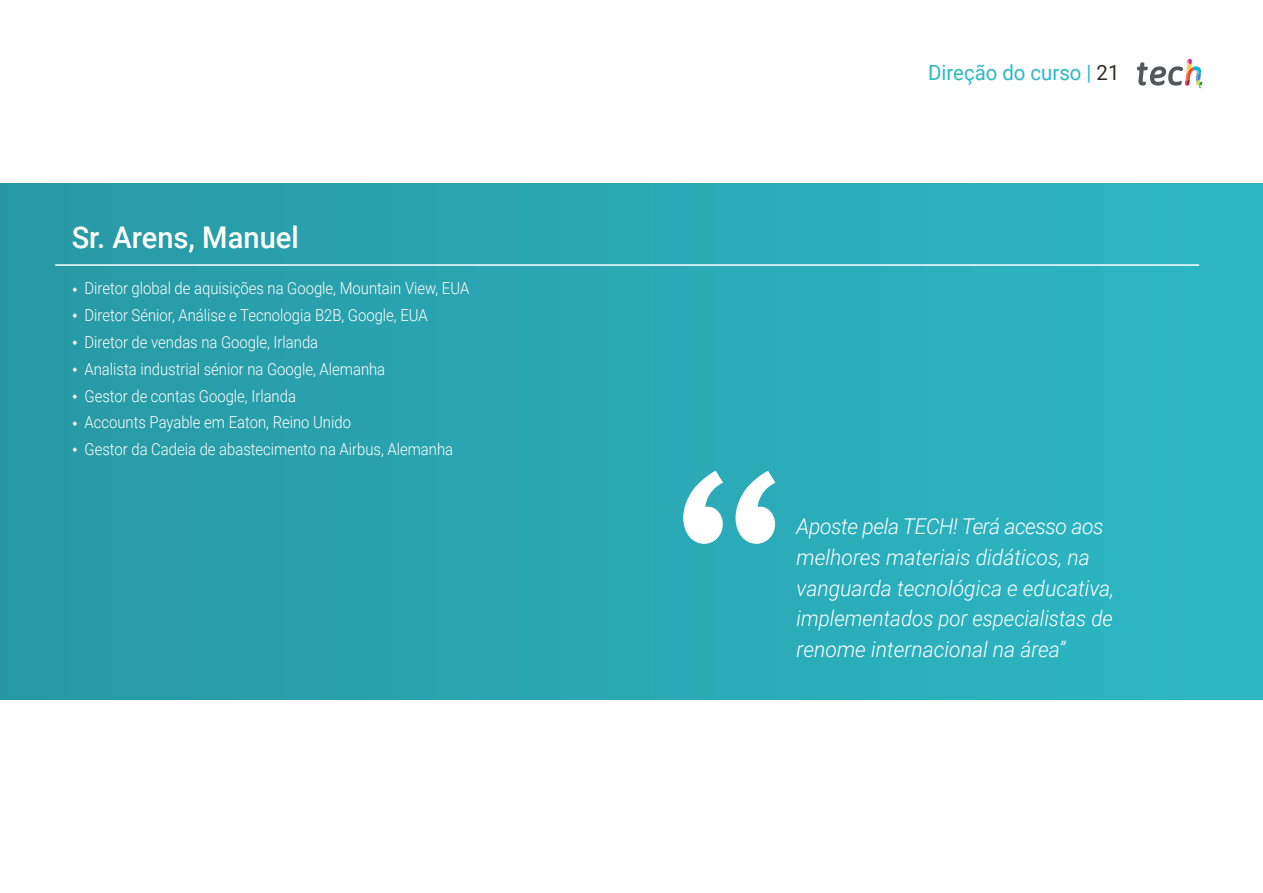
<style>
.page{position:relative;width:1263px;height:893px;background:#fff}
.page>*{position:absolute;margin:0;border:0;box-sizing:border-box;transform-origin:0 0}
.t1{font:500 30px "Roboto";color:#fff}
.t2{font:italic 300 21.75px/30.8px "Roboto";color:#fff}
.t3{font:21px "Roboto";color:#2db8c5}
.t4{font:300 16.5px/26.7px "Roboto";color:#fff;scale:.9 1}
.s1{color:#312e20}
</style>
<div class="page">
<div style="left:0;top:184px;width:1263px;height:516px;background:linear-gradient(to right,#2799a4,#2db7c5)"></div>
<svg style="left:1137px;top:59px;width:65px;height:29px"></svg>
<hr style="left:55px;top:264px;width:1144px;height:2px;background:#fff">
<svg style="left:683px;top:471px;width:92px;height:73px"></svg>
<svg style="left:73px;top:287px;width:4px;height:5px"></svg>
<svg style="left:73px;top:314px;width:4px;height:5px"></svg>
<svg style="left:73px;top:340px;width:4px;height:5px"></svg>
<svg style="left:73px;top:367px;width:4px;height:5px"></svg>
<svg style="left:73px;top:394px;width:4px;height:5px"></svg>
<svg style="left:73px;top:421px;width:4px;height:5px"></svg>
<svg style="left:73px;top:447px;width:4px;height:5px"></svg>
<h1 class="t1" style="left:72px;top:216px;width:229px">Sr. Arens, Manuel</h1>
<p class="t4" style="left:85px;top:275px;width:429px">Diretor global de aquisições na Google, Mountain View, EUA Diretor Sénior, Análise e Tecnologia B2B, Google, EUA Diretor de vendas na Google, Irlanda<br>Analista industrial sénior na Google, Alemanha<br>Gestor de contas Google, Irlanda<br>Accounts Payable em Eaton, Reino Unido<br>Gestor da Cadeia de abastecimento na Airbus, Alemanha</p>
<p class="t3" style="left:928px;top:57px;width:193px">Direção do curso | <span class="s1">21</span></p>
<h2 class="t2" style="left:797px;top:510px;width:319px">Aposte pela TECH! Terá acesso aos melhores materiais didáticos, na vanguarda tecnológica e educativa, implementados por especialistas de renome internacional na área”</h2>
</div>
